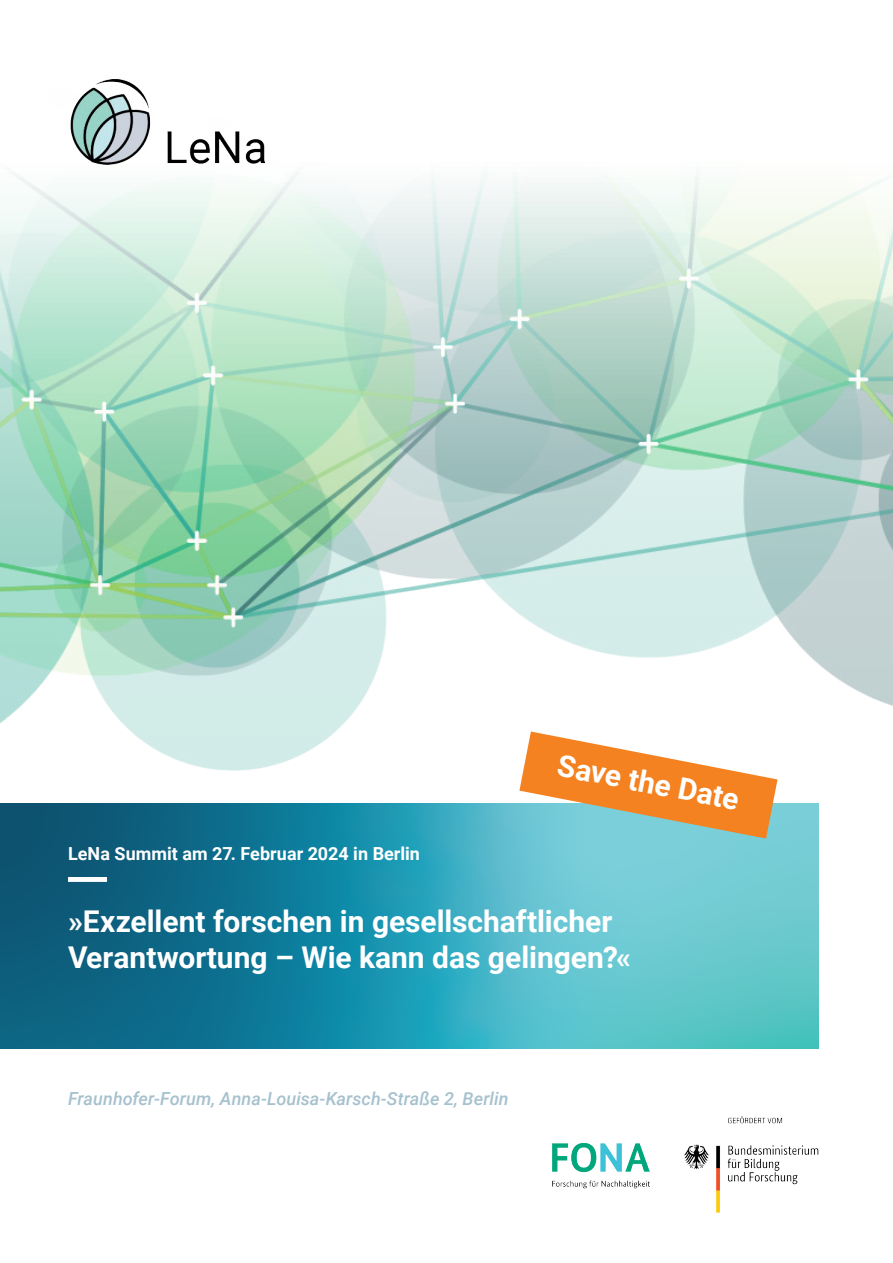
<style>
.page{position:relative;width:893px;height:1263px;background:#fff}
.page>*{position:absolute;margin:0;border:0;box-sizing:border-box;transform-origin:0 0}
.t1{font:700 30px/36px "Roboto";color:#fff}
.t2{font:italic 500 18px "Roboto";color:#a6c1ce}
.t3{font:700 18px "Roboto";color:#fff}
</style>
<div class="page">
<img style="left:0;top:172px;width:893px;height:632px">
<svg style="left:0;top:804px;width:819px;height:245px;background:#3397ac"></svg>
<img style="left:47px;top:79px;width:264px;height:112px">
<img style="left:684px;top:1116px;width:135px;height:97px">
<svg style="left:68px;top:877px;width:714px;height:5px;background:#49a6ba"></svg>
<svg style="left:519px;top:731px;width:258px;height:107px"></svg>
<img style="left:552px;top:1143px;width:98px;height:45px">
<p class="t3" style="left:68px;top:841px;width:353px">LeNa Summit am 27. Februar 2024 in Berlin</p>
<p class="t1" style="left:562px;top:746px;width:186px;rotate:11deg">Save the Date</p>
<p class="t1" style="left:68px;top:902px;width:565px">»Exzellent forschen in gesellschaftlicher<br>Verantwortung – Wie kann das gelingen?«</p>
<p class="t2" style="left:68px;top:1086px;width:442px">Fraunhofer-Forum, Anna-Louisa-Karsch-Straße 2, Berlin</p>
</div>
